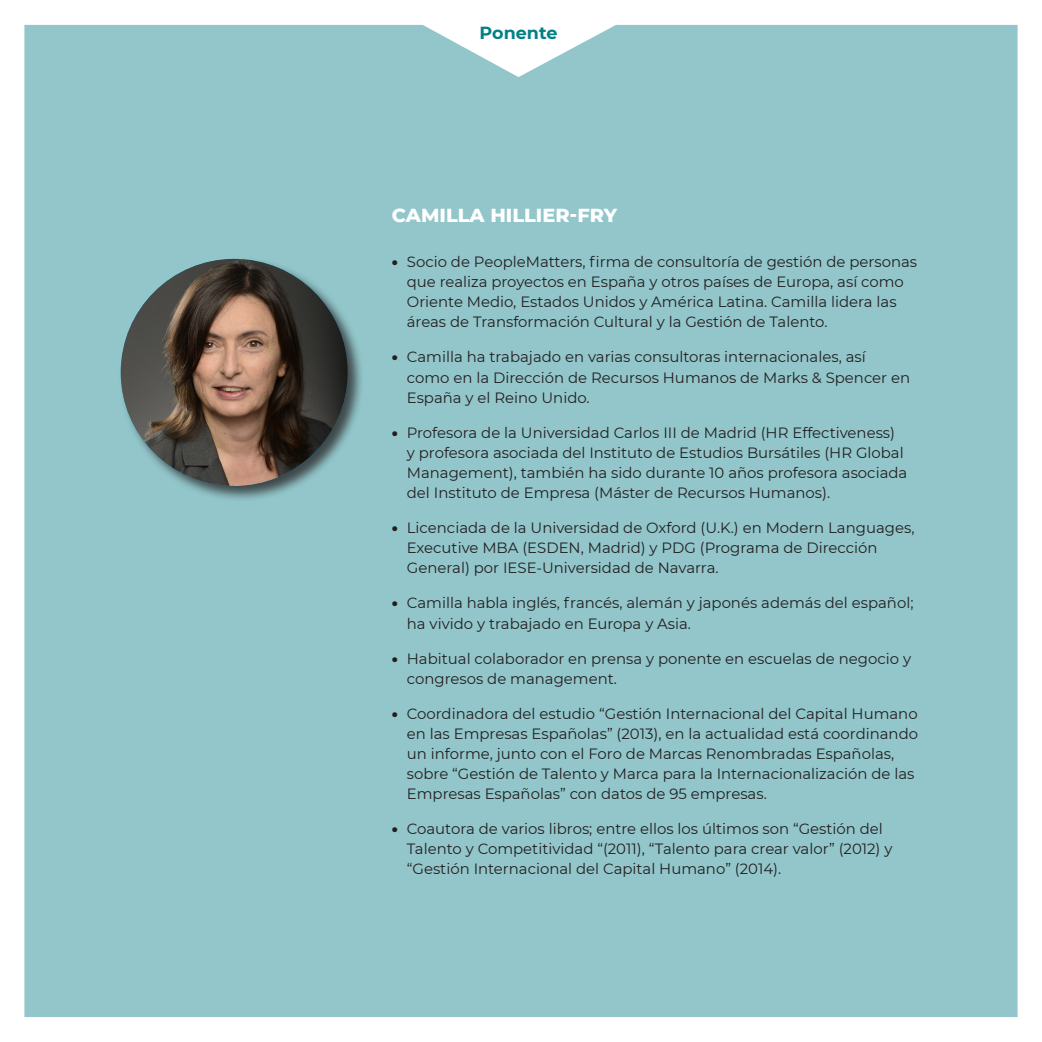
<style>
.page{position:relative;width:1042px;height:1042px;background:#fff}
.page>*{position:absolute;margin:0;border:0;box-sizing:border-box;transform-origin:0 0}
.t1{font:800 19.25px "Montserrat";color:#fff}
.t2{font:700 17.5px "Montserrat";color:#008185}
.t3{font:14.88px/20.1px "Montserrat";color:#231f20}
.s1{font-weight:900}
</style>
<div class="page">
<div style="left:24px;top:25px;width:993px;height:992px;background:#92c6ca"></div>
<div style="left:118px;top:256px;width:246px;height:246px;background:#231f20;opacity:.75"></div>
<img style="left:121px;top:259px;width:227px;height:227px;border-radius:113px">
<p class="t2" style="left:480px;top:20px;width:79px">Ponente</p>
<p class="t1" style="left:392px;top:201px;width:227px">CAMILLA HILLIER-FRY</p>
<p class="t3" style="left:407px;top:251px;width:512px;text-indent:-15px"><span class="s1">•</span> Socio de PeopleMatters, firma de consultoría de gestión de personas que realiza proyectos en España y otros países de Europa, así como Oriente Medio, Estados Unidos y América Latina. Camilla lidera las áreas de Transformación Cultural y la Gestión de Talento.</p>
<p class="t3" style="left:407px;top:346px;width:505px;text-indent:-15px"><span class="s1">•</span> Camilla ha trabajado en varias consultoras internacionales, así como en la Dirección de Recursos Humanos de Marks &amp; Spencer en<br>España y el Reino Unido.</p>
<p class="t3" style="left:407px;top:422px;width:502px;text-indent:-15px"><span class="s1">•</span> Profesora de la Universidad Carlos III de Madrid (HR Effectiveness)<br>y profesora asociada del Instituto de Estudios Bursátiles (HR Global Management), también ha sido durante 10 años profesora asociada del Instituto de Empresa (Máster de Recursos Humanos).</p>
<p class="t3" style="left:407px;top:517px;width:509px;text-indent:-15px"><span class="s1">•</span> Licenciada de la Universidad de Oxford (U.K.) en Modern Languages,<br>Executive MBA (ESDEN, Madrid) y PDG (Programa de Dirección<br>General) por IESE-Universidad de Navarra.</p>
<p class="t3" style="left:407px;top:592px;width:508px;text-indent:-15px"><span class="s1">•</span> Camilla habla inglés, francés, alemán y japonés además del español; ha vivido y trabajado en Europa y Asia.</p>
<p class="t3" style="left:407px;top:647px;width:506px;text-indent:-15px"><span class="s1">•</span> Habitual colaborador en prensa y ponente en escuelas de negocio y congresos de management.</p>
<p class="t3" style="left:407px;top:703px;width:513px;text-indent:-15px"><span class="s1">•</span> Coordinadora del estudio “Gestión Internacional del Capital Humano en las Empresas Españolas” (2013), en la actualidad está coordinando un informe, junto con el Foro de Marcas Renombradas Españolas, sobre “Gestión de Talento y Marca para la Internacionalización de las Empresas Españolas” con datos de 95 empresas.</p>
<p class="t3" style="left:407px;top:818px;width:487px;text-indent:-15px"><span class="s1">•</span> Coautora de varios libros; entre ellos los últimos son “Gestión del<br>Talento y Competitividad “(2011), “Talento para crear valor” (2012) y “Gestión Internacional del Capital Humano” (2014).</p>
</div>
